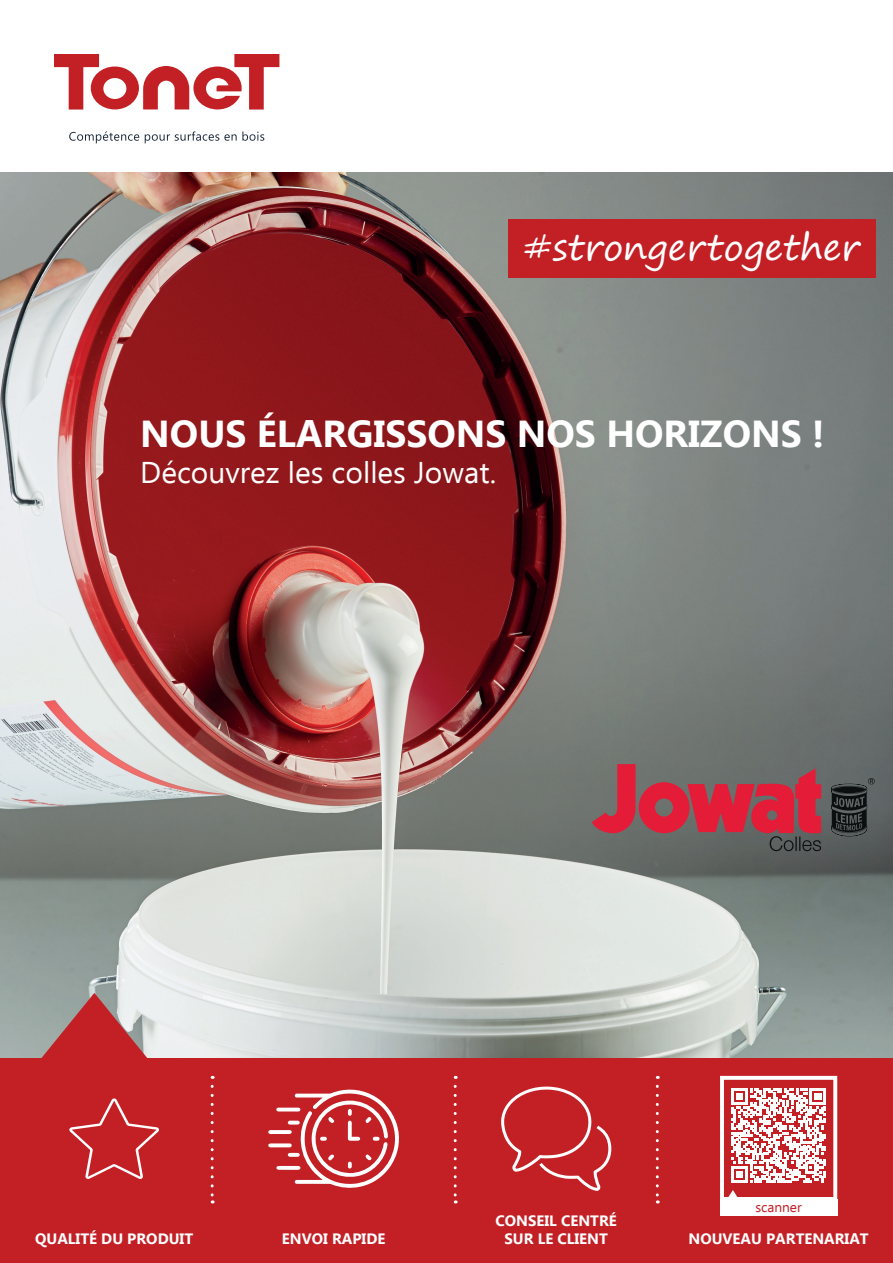
<style>
.page{position:relative;width:893px;height:1263px;background:#fff}
.page>*{position:absolute;margin:0;border:0;box-sizing:border-box;transform-origin:0 0}
.t1{font:700 37.5px "Ebrima";color:#fff}
.t2{font:36px "Segoe Print";color:#fff}
.t3{font:30px "Ebrima";color:#fff}
.t4{font:700 15px/18px "Ebrima";color:#fff;text-align:center}
.t5{font:13.65px "Ebrima";color:#c32026}
</style>
<div class="page">
<img style="left:0;top:172px;width:893px;height:887px">
<div style="left:0;top:1059px;width:893px;height:204px;background:#c32026"></div>
<svg style="left:54px;top:54px;width:225px;height:56px"></svg>
<svg style="left:69px;top:131px;width:70px;height:12px"></svg>
<svg style="left:145px;top:131px;width:119px;height:12px"></svg>
<div style="left:508px;top:219px;width:367px;height:59px;background:#c32026"></div>
<svg style="left:211px;top:1086px;width:3px;height:117px"></svg>
<svg style="left:454px;top:1086px;width:3px;height:117px"></svg>
<svg style="left:656px;top:1086px;width:3px;height:117px"></svg>
<svg style="left:592px;top:764px;width:229px;height:87px;background:#9c4953"></svg>
<svg style="left:831px;top:778px;width:44px;height:58px;background:#3a4040"></svg>
<svg style="left:501px;top:1086px;width:111px;height:105px"></svg>
<svg style="left:268px;top:1089px;width:131px;height:99px"></svg>
<svg style="left:0;top:993px;width:201px;height:186px"></svg>
<div style="left:720px;top:1199px;width:117px;height:17px;background:#fff"></div>
<svg style="left:731px;top:1088px;width:95px;height:94px"></svg>
<div style="left:720px;top:1076px;width:117px;height:125px;border:4px solid #fff"></div>
<svg style="left:721px;top:1190px;width:24px;height:11px"></svg>
<h2 class="t2" style="left:524px;top:215px;width:337px">#strongertogether</h2>
<h1 class="t1" style="left:140px;top:404px;width:686px">NOUS ÉLARGISSONS NOS HORIZONS !</h1>
<h3 class="t3" style="left:140px;top:450px;width:357px">Découvrez les colles Jowat.</h3>
<p class="t4" style="left:35px;top:1228px;width:159px">QUALITÉ DU PRODUIT</p>
<p class="t4" style="left:282px;top:1228px;width:105px">ENVOI RAPIDE</p>
<p class="t4" style="left:496px;top:1210px;width:123px">CONSEIL CENTRÉ<br>SUR LE CLIENT</p>
<p class="t5" style="left:755px;top:1197px;width:48px">scanner</p>
<p class="t4" style="left:688px;top:1228px;width:182px">NOUVEAU PARTENARIAT</p>
</div>
